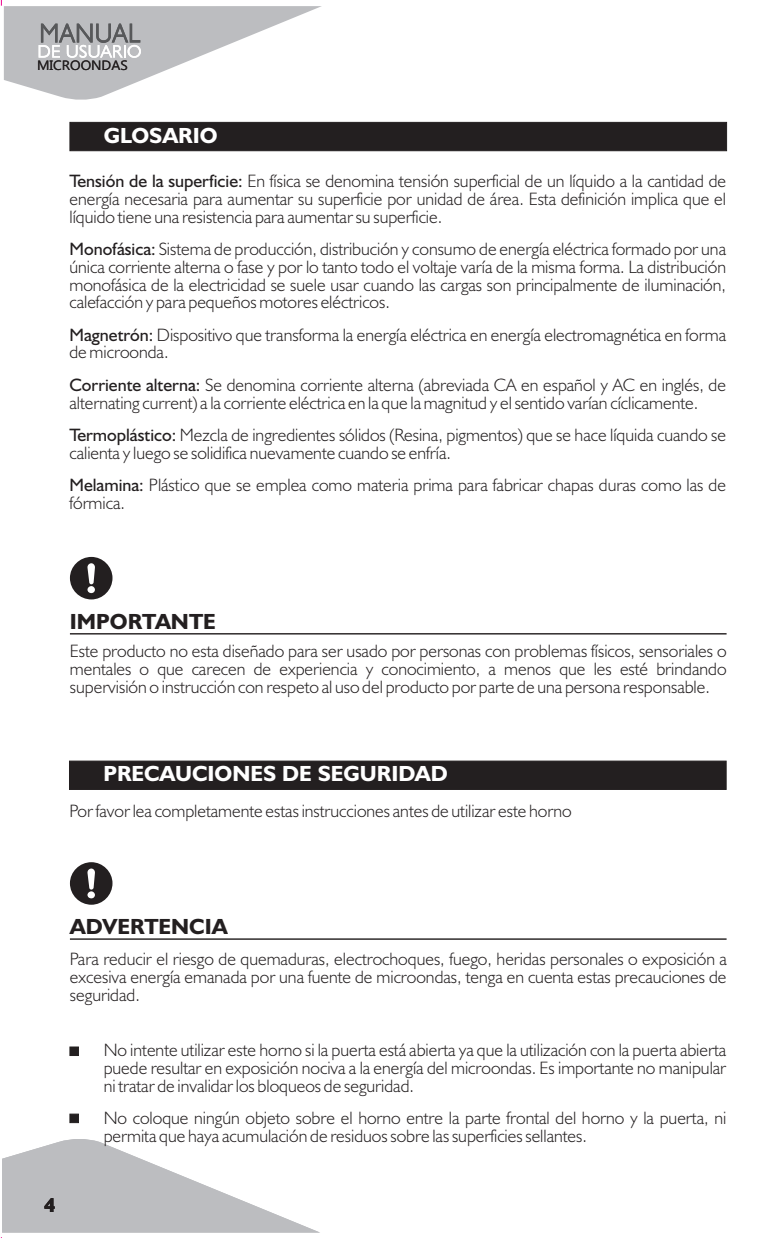
<style>
.page{position:relative;width:780px;height:1238px;background:#fff}
.page>*{position:absolute;margin:0;border:0;box-sizing:border-box;transform-origin:0 0}
.t1{font:700 22px "Humanist 521 BT";color:#fff}
.t2{font:700 22px "Humanist 521 BT";color:#231f20}
.t3{font:700 20px "Humanist 521 BT";color:#231f20}
.t4{font:300 18px/17.8px "Humanist 521 BT";color:#231f20;text-align:justify}
.t5{font:13.6px "Ebrima";color:#231f20}
.s1{font-weight:400}
</style>
<div class="page">
<svg style="left:1px;top:0;width:321px;height:100px"></svg>
<svg style="left:1px;top:1139px;width:319px;height:99px"></svg>
<svg style="left:69px;top:122px;width:657px;height:29px;background:#231f20"></svg>
<hr style="left:70px;top:633px;width:656px;height:1px;background:#231f20">
<svg style="left:70px;top:557px;width:42px;height:42px"></svg>
<hr style="left:70px;top:938px;width:656px;height:1px;background:#231f20">
<svg style="left:70px;top:862px;width:42px;height:42px"></svg>
<div style="left:69px;top:760px;width:657px;height:29px;background:#231f20"></div>
<svg style="left:69px;top:1046px;width:10px;height:9px"></svg>
<svg style="left:69px;top:1113px;width:10px;height:9px"></svg>
<p class="t5" style="left:37px;top:60px;width:92px">MICROONDAS</p>
<p class="t1" style="left:104px;top:126px;width:115px">GLOSARIO</p>
<p class="t4" style="left:69px;top:174px;width:657px"><span class="s1">Tensión de la superficie:</span> En física se denomina tensión superficial de un líquido a la cantidad de energía necesaria para aumentar su superficie por unidad de área. Esta definición implica que el líquido tiene una resistencia para aumentar su superficie.</p>
<p class="t4" style="left:69px;top:241px;width:657px"><span class="s1">Monofásica:</span> Sistema de producción, distribución y consumo de energía eléctrica formado por una única corriente alterna o fase y por lo tanto todo el voltaje varía de la misma forma. La distribución monofásica de la electricidad se suele usar cuando las cargas son principalmente de iluminación, calefacción y para pequeños motores eléctricos.</p>
<p class="t4" style="left:69px;top:327px;width:657px"><span class="s1">Magnetrón:</span> Dispositivo que transforma la energía eléctrica en energía electromagnética en forma de microonda.</p>
<p class="t4" style="left:69px;top:377px;width:657px"><span class="s1">Corriente alterna:</span> Se denomina corriente alterna (abreviada CA en español y AC en inglés, de alternating current) a la corriente eléctrica en la que la magnitud y el sentido varían cíclicamente.</p>
<p class="t4" style="left:69px;top:427px;width:657px"><span class="s1">Termoplástico:</span> Mezcla de ingredientes sólidos (Resina, pigmentos) que se hace líquida cuando se calienta y luego se solidifica nuevamente cuando se enfría.</p>
<p class="t4" style="left:69px;top:477px;width:657px"><span class="s1">Melamina:</span> Plástico que se emplea como materia prima para fabricar chapas duras como las de fórmica.</p>
<p class="t2" style="left:70px;top:612px;width:147px">IMPORTANTE</p>
<p class="t4" style="left:70px;top:643px;width:657px">Este producto no esta diseñado para ser usado por personas con problemas físicos, sensoriales o mentales o que carecen de experiencia y conocimiento, a menos que les esté brindando supervisión o instrucción con respeto al uso del producto por parte de una persona responsable.</p>
<p class="t1" style="left:103px;top:764px;width:345px">PRECAUCIONES DE SEGURIDAD</p>
<p class="t4" style="left:69px;top:803px;width:503px">Por favor lea completamente estas instrucciones antes de utilizar este horno</p>
<p class="t2" style="left:70px;top:917px;width:159px">ADVERTENCIA</p>
<p class="t4" style="left:70px;top:951px;width:658px">Para reducir el riesgo de quemaduras, electrochoques, fuego, heridas personales o exposición a excesiva energía emanada por una fuente de microondas, tenga en cuenta estas precauciones de seguridad.</p>
<p class="t3" style="left:45px;top:1196px;width:12px">4</p>
<p class="t4" style="left:104px;top:1042px;width:623px">No intente utilizar este horno si la puerta está abierta ya que la utilización con la puerta abierta puede resultar en exposición nociva a la energía del microondas. Es importante no manipular ni tratar de invalidar los bloqueos de seguridad.</p>
<p class="t4" style="left:104px;top:1110px;width:623px">No coloque ningún objeto sobre el horno entre la parte frontal del horno y la puerta, ni permita que haya acumulación de residuos sobre las superficies sellantes.</p>
</div>
